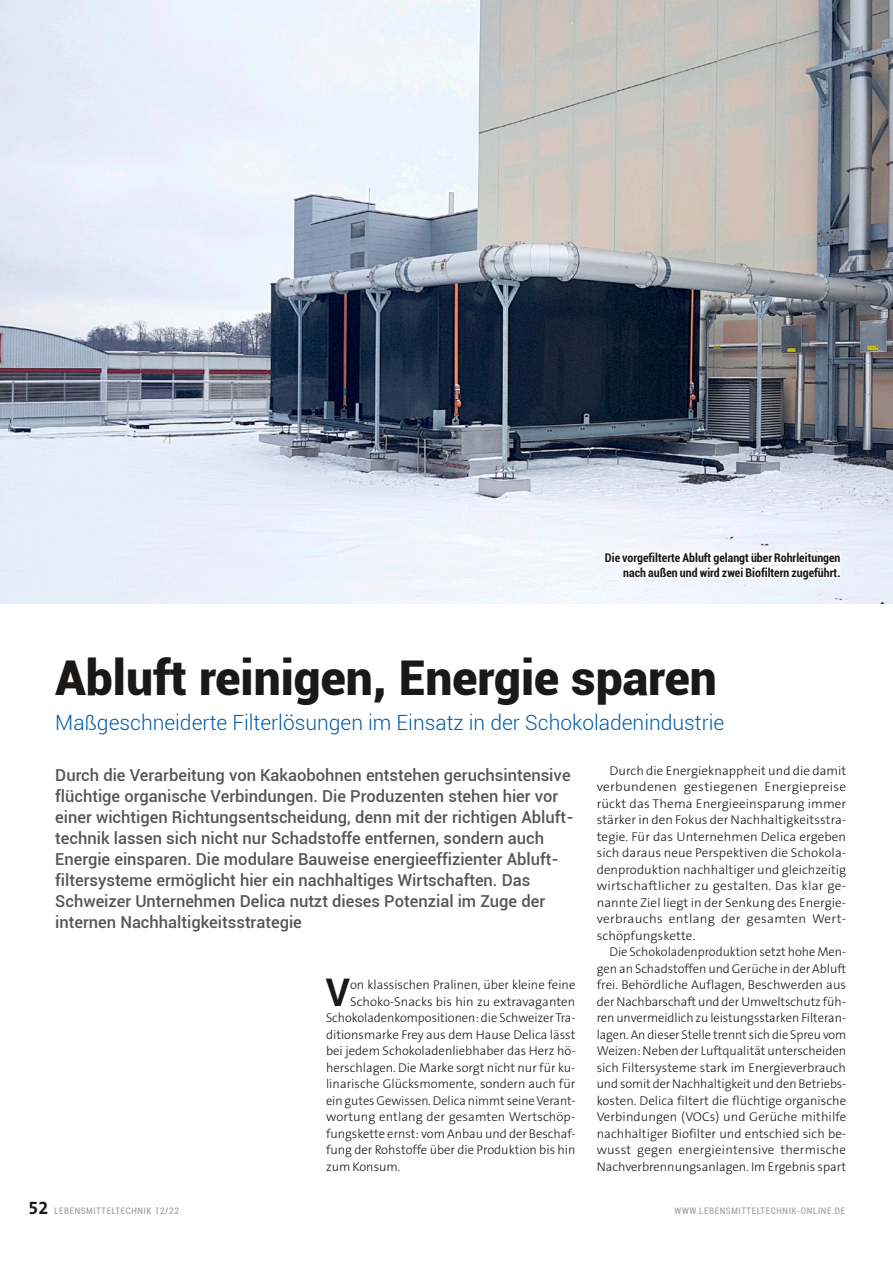
<style>
.page{position:relative;width:893px;height:1263px;background:#fff}
.page>*{position:absolute;margin:0;border:0;box-sizing:border-box;transform-origin:0 0}
.t1{font:900 48px "Roboto";color:#1a1918}
.t2{font:700 38.1px "Roboto";color:#1a1918}
.t3{font:300 21px "Roboto";color:#005ca9}
.t4{font:500 16.5px/21px "Roboto";color:#565655}
.t5{font:300 12.75px/16.5px "The Sans B W3";color:#1a1918;text-align:justify}
.t6{font:700 condensed 12px/14.4px "Roboto";color:#1a1918;text-align:right}
.t7{font:condensed 9px "Roboto";letter-spacing:.07em;color:#9c9c9c}
.s1{font-family:"The Sans B W7";font-weight:700;font-stretch:normal;font-size:18px;color:#1a1918}
</style>
<div class="page">
<img style="left:0;top:0;width:893px;height:604px">
<div style="left:605px;top:552px;width:235px;height:12px;background:#fff"></div>
<div style="left:623px;top:566px;width:217px;height:12px;background:#fff"></div>
<p class="t6" style="left:605px;top:552px;width:237px">Die vorgefilterte Abluft gelangt über Rohrleitungen nach außen und wird zwei Biofiltern zugeführt.</p>
<h1 class="t1" style="left:55px;top:658px;width:663px">Abluft reinigen, Energie sparen</h1>
<h3 class="t3" style="left:55px;top:714px;width:671px">Maßgeschneiderte Filterlösungen im Einsatz in der Schokoladenindustrie</h3>
<p class="t4" style="left:55px;top:766px;width:520px">Durch die Verarbeitung von Kakaobohnen entstehen geruchsintensive flüchtige organische Verbindungen. Die Produzenten stehen hier vor einer wichtigen Richtungsentscheidung, denn mit der richtigen Abluft&shy;technik lassen sich nicht nur Schadstoffe entfernen, sondern auch Energie einsparen. Die modulare Bauweise energieeffizienter Abluft&shy;filtersysteme ermöglicht hier ein nachhaltiges Wirtschaften. Das Schweizer Unternehmen Delica nutzt dieses Potenzial im Zuge der internen Nachhaltigkeitsstrategie</p>
<h2 class="t2" style="left:326px;top:976px;width:26px">V</h2>
<p class="t5" style="left:350px;top:977px;width:227px">on klassischen Pralinen, über kleine feine</p>
<p class="t5" style="left:350px;top:994px;width:227px">Schoko-Snacks bis hin zu extravaganten</p>
<p class="t5" style="left:326px;top:1010px;width:251px">Schokoladenkompositionen: die Schweizer Tra-</p>
<p class="t5" style="left:326px;top:1027px;width:251px">ditionsmarke Frey aus dem Hause Delica lässt</p>
<p class="t5" style="left:326px;top:1043px;width:251px">bei jedem Schokoladenliebhaber das Herz hö-</p>
<p class="t5" style="left:326px;top:1060px;width:251px">herschlagen. Die Marke sorgt nicht nur für ku-</p>
<p class="t5" style="left:326px;top:1076px;width:251px">linarische Glücksmomente, sondern auch für</p>
<p class="t5" style="left:326px;top:1093px;width:251px">ein gutes Gewissen. Delica nimmt seine Verant-</p>
<p class="t5" style="left:326px;top:1109px;width:251px">wortung entlang der gesamten Wertschöp-</p>
<p class="t5" style="left:326px;top:1126px;width:251px">fungskette ernst: vom Anbau und der Beschaf-</p>
<p class="t5" style="left:326px;top:1142px;width:251px">fung der Rohstoffe über die Produktion bis hin</p>
<p class="t5" style="left:326px;top:1159px;width:76px">zum Konsum.</p>
<p class="t5" style="left:597px;top:763px;width:251px;text-indent:13px">Durch die Energieknappheit und die damit verbundenen gestiegenen Energiepreise rückt das Thema Energieeinsparung immer stärker in den Fokus der Nachhaltigkeitsstra&shy;tegie. Für das Unternehmen Delica ergeben sich daraus neue Perspektiven die Schokola&shy;denproduktion nachhaltiger und gleichzeitig wirtschaftlicher zu gestalten. Das klar ge&shy;nannte Ziel liegt in der Senkung des Energie&shy;verbrauchs entlang der gesamten Wert&shy;schöpfungskette.</p>
<p class="t5" style="left:597px;top:944px;width:251px;text-indent:13px">Die Schokoladenproduktion setzt hohe Men&shy;gen an Schadstoffen und Gerüche in der Abluft frei. Behördliche Auflagen, Beschwerden aus der Nachbarschaft und der Umweltschutz füh&shy;ren unvermeidlich zu leistungsstarken Filteran&shy;lagen. An dieser Stelle trennt sich die Spreu vom Weizen: Neben der Luftqualität unterscheiden sich Filtersysteme stark im Energieverbrauch und somit der Nachhaltigkeit und den Betriebs&shy;kosten. Delica filtert die flüchtige organische Verbindungen (VOCs) und Gerüche mithilfe nachhaltiger Biofilter und entschied sich be&shy;wusst gegen energieintensive thermische Nachverbrennungsanlagen. Im Ergebnis spart</p>
<p class="t7" style="left:29px;top:1206px;width:152px"><span class="s1">52</span> LEBENSMITTELTECHNIK 12/22</p>
<p class="t7" style="left:675px;top:1206px;width:172px">WWW.LEBENSMITTELTECHNIK-ONLINE.DE</p>
</div>
